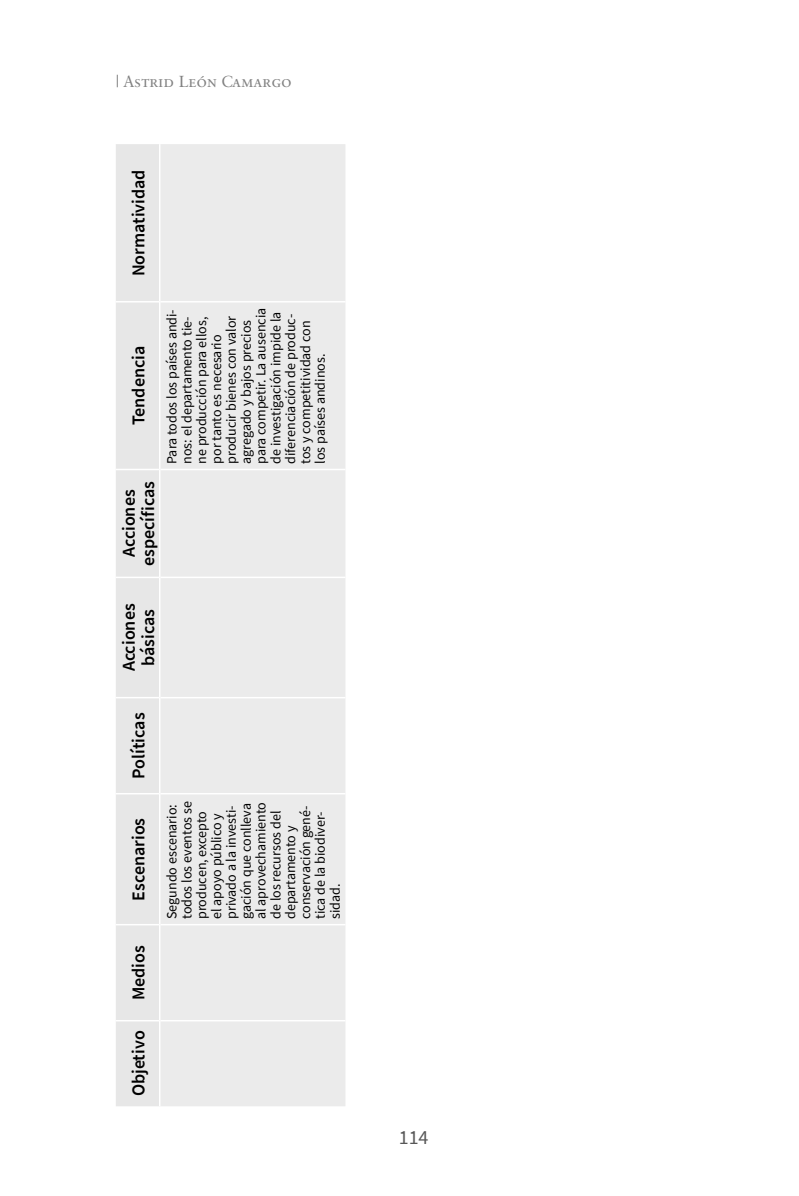
<style>
.page{position:relative;width:799px;height:1196px;background:#fff}
.page>*{position:absolute;margin:0;border:0;box-sizing:border-box;transform-origin:0 0}
.t1{font:20px "Source Sans Pro";color:#585858}
.t2{font:600 18px/19px "Source Sans Pro";color:#000;text-align:center}
.t3{font:16px "Sabon Roman SC";color:#818181}
.t4{font:14px/14.8px "Source Sans Pro";color:#000}
</style>
<div class="page">
<div style="left:116px;top:144px;width:43px;height:962px;background:#e7e7e7"></div>
<div style="left:160px;top:144px;width:185px;height:962px;background:#ebebeb"></div>
<hr style="left:160px;top:1019px;width:185px;height:2px;background:#fff">
<hr style="left:160px;top:923px;width:185px;height:2px;background:#fff">
<hr style="left:160px;top:792px;width:185px;height:2px;background:#fff">
<hr style="left:160px;top:696px;width:185px;height:2px;background:#fff">
<hr style="left:160px;top:576px;width:185px;height:2px;background:#fff">
<hr style="left:160px;top:468px;width:185px;height:2px;background:#fff">
<hr style="left:160px;top:301px;width:185px;height:1px;background:#fff">
<hr style="left:116px;top:1019px;width:43px;height:2px;background:#fff">
<hr style="left:116px;top:923px;width:43px;height:2px;background:#fff">
<hr style="left:116px;top:792px;width:43px;height:2px;background:#fff">
<hr style="left:116px;top:696px;width:43px;height:2px;background:#fff">
<hr style="left:116px;top:576px;width:43px;height:2px;background:#fff">
<hr style="left:116px;top:468px;width:43px;height:2px;background:#fff">
<hr style="left:116px;top:301px;width:43px;height:1px;background:#fff">
<p class="t3" style="left:116px;top:72px;width:177px">| Astrid León Camargo</p>
<p class="t2" style="left:129px;top:276px;width:109px;rotate:-90deg">Normatividad</p>
<p class="t2" style="left:129px;top:425px;width:81px;rotate:-90deg">Tendencia</p>
<p class="t2" style="left:119px;top:566px;width:87px;rotate:-90deg">Acciones específicas</p>
<p class="t4" style="left:164px;top:464px;width:158px;rotate:-90deg">Para todos los países andi&shy;nos: el departamento tie&shy;ne producción para ellos, por tanto es necesario producir bienes con valor agregado y bajos precios para competir. La ausencia de investigación impide la diferenciación de produc&shy;tos y competitividad con los países andinos.</p>
<p class="t2" style="left:119px;top:671px;width:69px;rotate:-90deg">Acciones básicas</p>
<p class="t2" style="left:129px;top:778px;width:67px;rotate:-90deg">Políticas</p>
<p class="t2" style="left:129px;top:900px;width:84px;rotate:-90deg">Escenarios</p>
<p class="t2" style="left:129px;top:1000px;width:56px;rotate:-90deg">Medios</p>
<p class="t2" style="left:129px;top:1096px;width:67px;rotate:-90deg">Objetivo</p>
<p class="t4" style="left:164px;top:918px;width:119px;rotate:-90deg">Segundo escenario: todos los eventos se producen, excepto el apoyo público y privado a la investi&shy;gación que conlleva al aprovechamiento de los recursos del departamento y conservación gené&shy;tica de la biodiver&shy;sidad.</p>
<h1 class="t1" style="left:398px;top:1124px;width:31px">114</h1>
</div>
